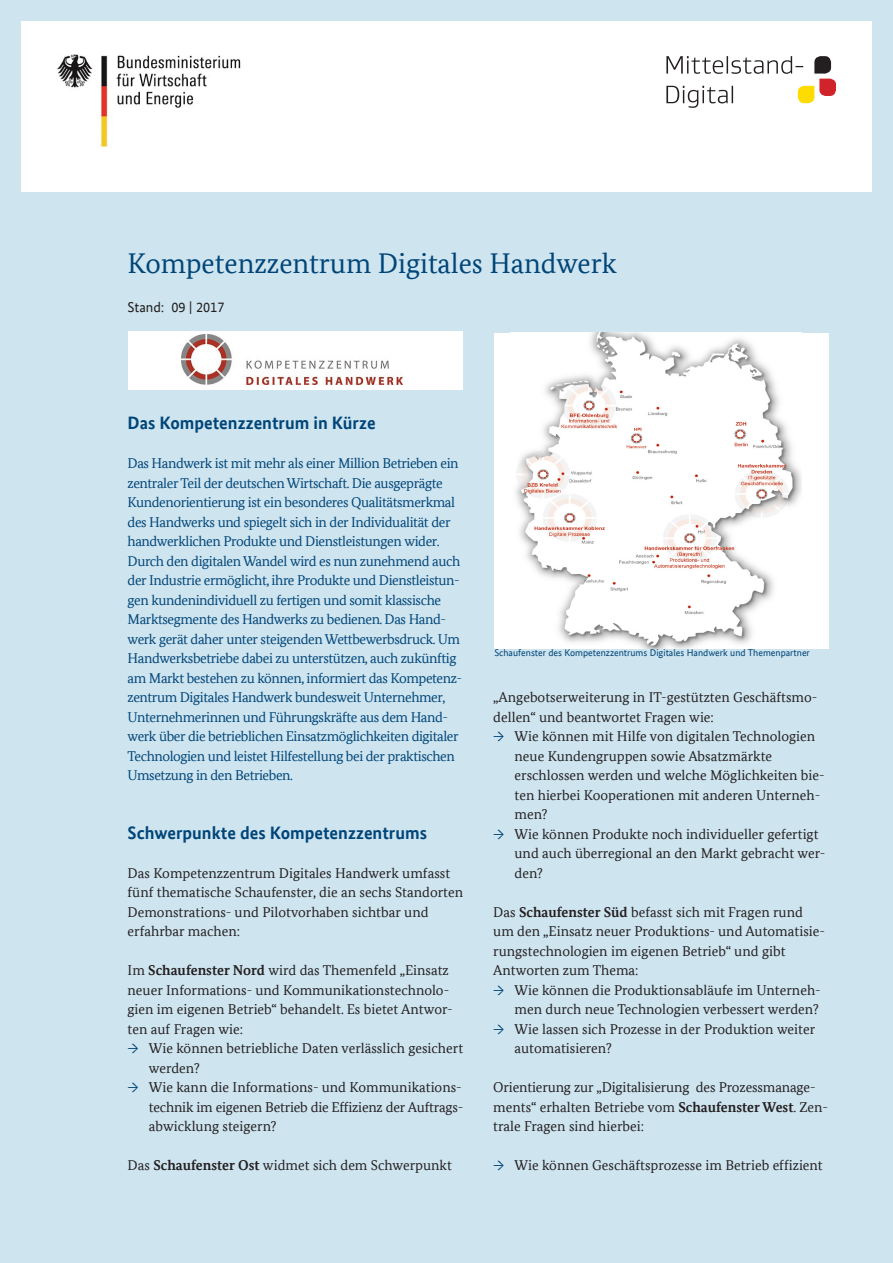
<style>
.page{position:relative;width:893px;height:1263px;background:#cee4ef}
.page>*{position:absolute;margin:0;border:0;box-sizing:border-box;transform-origin:0 0}
.t1{font:28.5px "Bundes Serif Office";color:#004578}
.t2{font:700 18px "Bundes Sans Office";color:#004578}
.LI_Pfeil{font:14.25px/19.5px "Bundes Serif Office";color:#231f20}
.t3{font:14.25px/19.5px "Bundes Serif Office";letter-spacing:-.03em;color:#004578}
.H1_sub{font:14.25px "Bundes Sans Office";color:#231f20}
.t4{font:9.75px "Bundes Sans Office";color:#004578}
.s1{font-weight:700}
.s2{color:#004578}
</style>
<div class="page">
<div style="left:21px;top:21px;width:851px;height:170px;background:#fff"></div>
<img style="left:57px;top:54px;width:184px;height:94px">
<svg style="left:666px;top:56px;width:170px;height:52px"></svg>
<div style="left:494px;top:333px;width:335px;height:315px;background:#fff"></div>
<div style="left:128px;top:332px;width:334px;height:58px;background:#fff"></div>
<img style="left:181px;top:334px;width:222px;height:51px">
<img style="left:515px;top:333px;width:287px;height:315px">
<h1 class="t1" style="left:128px;top:247px;width:491px">Kompetenzzentrum Digitales Handwerk</h1>
<p class="H1_sub" style="left:128px;top:299px;width:98px">Stand: 09 | 2017</p>
<h2 class="t2" style="left:128px;top:412px;width:250px">Das Kompetenzzentrum in Kürze</h2>
<p class="t3" style="left:128px;top:453px;width:336px">Das Handwerk ist mit mehr als einer Million Betrieben ein zentraler Teil der deutschen Wirtschaft. Die ausgeprägte Kundenorientierung ist ein besonderes Qualitätsmerkmal des Handwerks und spiegelt sich in der Individualität der handwerklichen Produkte und Dienstleistungen wider.<br>Durch den digitalen Wandel wird es nun zunehmend auch der Industrie ermöglicht, ihre Produkte und Dienstleistun&shy;gen kundenindividuell zu fertigen und somit klassische Marktsegmente des Handwerks zu bedienen. Das Hand&shy;werk gerät daher unter steigenden Wettbewerbsdruck. Um Handwerksbetriebe dabei zu unterstützen, auch zukünftig am Markt bestehen zu können, informiert das Kompetenz&shy;zentrum Digitales Handwerk bundesweit Unternehmer, Unternehmerinnen und Führungskräfte aus dem Hand&shy;werk über die betrieblichen Einsatzmöglichkeiten digitaler Technologien und leistet Hilfestellung bei der praktischen Umsetzung in den Betrieben.</p>
<p class="t2" style="left:128px;top:822px;width:301px">Schwerpunkte des Kompetenzzentrums</p>
<p class="LI_Pfeil" style="left:128px;top:863px;width:337px">Das Kompetenzzentrum Digitales Handwerk umfasst fünf thematische Schaufenster, die an sechs Standorten Demonstrations- und Pilotvorhaben sichtbar und erfahrbar machen:</p>
<p class="LI_Pfeil" style="left:128px;top:960px;width:327px">Im <span class="s1">Schaufenster Nord</span> wird das Themenfeld „Einsatz neuer Informations- und Kommunikationstechnolo&shy;gien im eigenen Betrieb“ behandelt. Es bietet Antwor&shy;ten auf Fragen wie:</p>
<p class="LI_Pfeil" style="left:149px;top:1038px;width:316px;text-indent:-21px"><span class="s2">→</span> Wie können betriebliche Daten verlässlich gesichert werden?</p>
<p class="LI_Pfeil" style="left:149px;top:1077px;width:316px;text-align:justify;text-indent:-21px"><span class="s2">→</span> Wie kann die Informations- und Kommunikations&shy;technik im eigenen Betrieb die Effizienz der Auftrags&shy;abwicklung steigern?</p>
<p class="LI_Pfeil" style="left:128px;top:1155px;width:326px">Das <span class="s1">Schaufenster Ost</span> widmet sich dem Schwerpunkt</p>
<p class="t4" style="left:494px;top:647px;width:317px">Schaufenster des Kompetenzzentrums Digitales Handwerk und Themenpartner</p>
<p class="LI_Pfeil" style="left:493px;top:687px;width:326px">„Angebotserweiterung in IT-gestützten Geschäftsmo&shy;dellen“ und beantwortet Fragen wie:</p>
<p class="LI_Pfeil" style="left:514px;top:726px;width:312px;text-indent:-21px"><span class="s2">→</span> Wie können mit Hilfe von digitalen Technologien neue Kundengruppen sowie Absatzmärkte erschlossen werden und welche Möglichkeiten bie&shy;ten hierbei Kooperationen mit anderen Unterneh&shy;men?</p>
<p class="LI_Pfeil" style="left:514px;top:824px;width:312px;text-indent:-21px"><span class="s2">→</span> Wie können Produkte noch individueller gefertigt und auch überregional an den Markt gebracht wer&shy;den?</p>
<p class="LI_Pfeil" style="left:493px;top:902px;width:333px">Das <span class="s1">Schaufenster Süd</span> befasst sich mit Fragen rund um den „Einsatz neuer Produktions- und Automatisie&shy;rungstechnologien im eigenen Betrieb“ und gibt Antworten zum Thema:</p>
<p class="LI_Pfeil" style="left:493px;top:980px;width:329px;text-align:right"><span class="s2">→</span> Wie können die Produktionsabläufe im Unterneh&shy;men durch neue Technologien verbessert werden?</p>
<p class="LI_Pfeil" style="left:514px;top:1019px;width:302px;text-indent:-21px"><span class="s2">→</span> Wie lassen sich Prozesse in der Produktion weiter automatisieren?</p>
<p class="LI_Pfeil" style="left:493px;top:1077px;width:336px">Orientierung zur „Digitalisierung des Prozessmanage&shy;ments“ erhalten Betriebe vom <span class="s1">Schaufenster West</span>. Zen&shy;trale Fragen sind hierbei:</p>
<p class="LI_Pfeil" style="left:493px;top:1155px;width:331px"><span class="s2">→</span> Wie können Geschäftsprozesse im Betrieb effizient</p>
</div>
